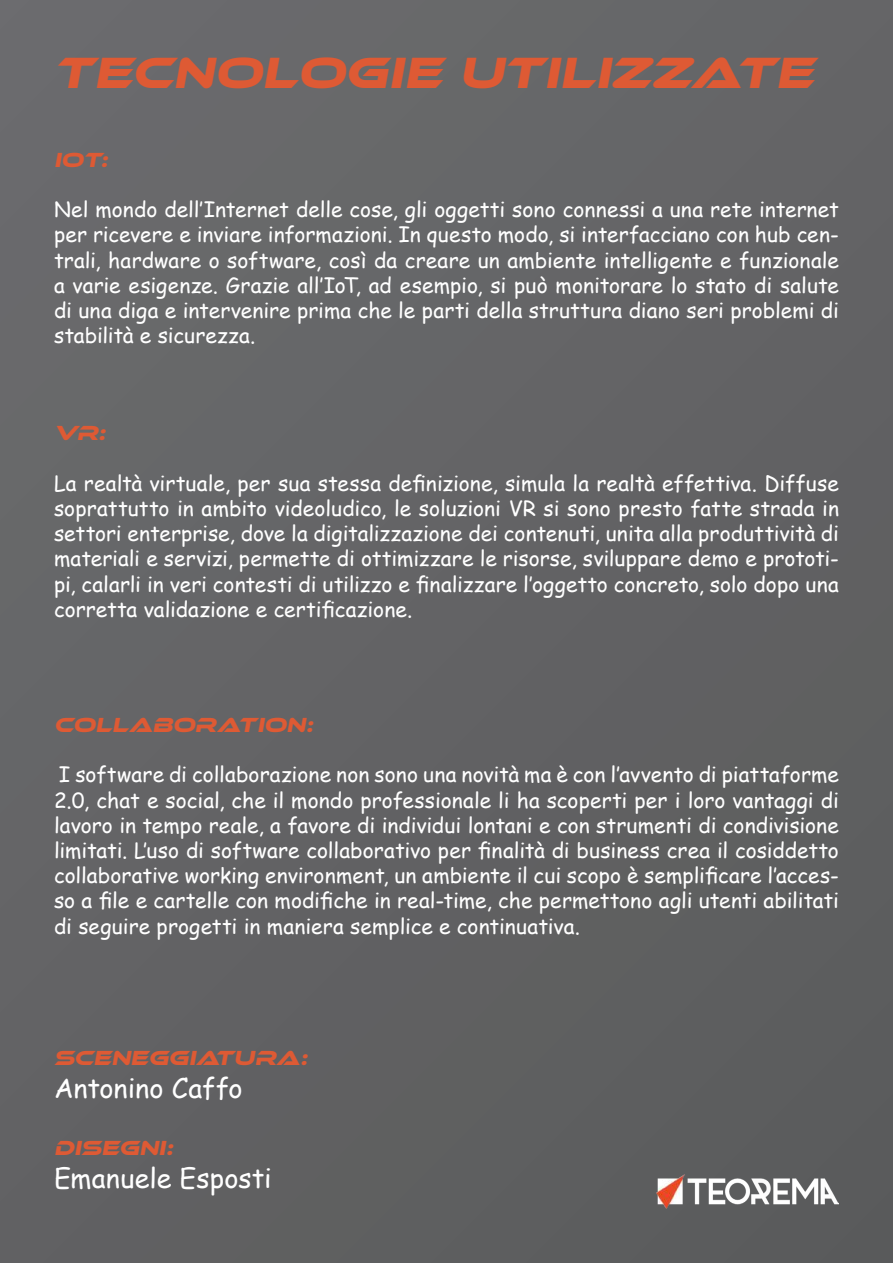
<style>
.page{position:relative;width:893px;height:1263px;background:#636365}
.page>*{position:absolute;margin:0;border:0;box-sizing:border-box;transform-origin:0 0}
.t1{font:italic 45px "Ethnocentric Rg";color:#de5a34}
.t2{font:27px "Comic Sans MS";color:#fff}
.t3{font:21px/25.2px "Comic Sans MS";color:#fff;text-align:justify}
.t4{font:italic 21px "Ethnocentric Rg";color:#de5a34}
</style>
<div class="page">
<img style="left:656px;top:1175px;width:183px;height:34px">
<h1 class="t1" style="left:54px;top:45px;width:762px">TECNOLOGIE UTILIZZATE</h1>
<p class="t4" style="left:54px;top:147px;width:56px">IOT:</p>
<p class="t3" style="left:54px;top:196px;width:786px">Nel mondo dell’Internet delle cose, gli oggetti sono connessi a una rete internet per ricevere e inviare informazioni. In questo modo, si interfacciano con hub cen&shy;trali, hardware o software, così da creare un ambiente intelligente e funzionale a varie esigenze. Grazie all’IoT, ad esempio, si può monitorare lo stato di salute di una diga e intervenire prima che le parti della struttura diano seri problemi di stabilità e sicurezza.</p>
<p class="t4" style="left:54px;top:420px;width:53px">VR:</p>
<p class="t3" style="left:54px;top:470px;width:786px">La realtà virtuale, per sua stessa definizione, simula la realtà effettiva. Diffuse soprattutto in ambito videoludico, le soluzioni VR si sono presto fatte strada in settori enterprise, dove la digitalizzazione dei contenuti, unita alla produttività di materiali e servizi, permette di ottimizzare le risorse, sviluppare demo e prototi&shy;pi, calarli in veri contesti di utilizzo e finalizzare l’oggetto concreto, solo dopo una corretta validazione e certificazione.</p>
<p class="t4" style="left:54px;top:712px;width:261px">COLLABORATION:</p>
<p class="t3" style="left:54px;top:761px;width:786px">I software di collaborazione non sono una novità ma è con l’avvento di piattaforme 2.0, chat e social, che il mondo professionale li ha scoperti per i loro vantaggi di lavoro in tempo reale, a favore di individui lontani e con strumenti di condivisione limitati. L’uso di software collaborativo per finalità di business crea il cosiddetto collaborative working environment, un ambiente il cui scopo è semplificare l’acces&shy;so a file e cartelle con modifiche in real-time, che permettono agli utenti abilitati di seguire progetti in maniera semplice e continuativa.</p>
<p class="t4" style="left:54px;top:1045px;width:255px">SCENEGGIATURA:</p>
<p class="t2" style="left:54px;top:1068px;width:190px">Antonino Caffo</p>
<p class="t4" style="left:54px;top:1135px;width:121px">DISEGNI:</p>
<p class="t2" style="left:54px;top:1158px;width:219px">Emanuele Esposti</p>
</div>
